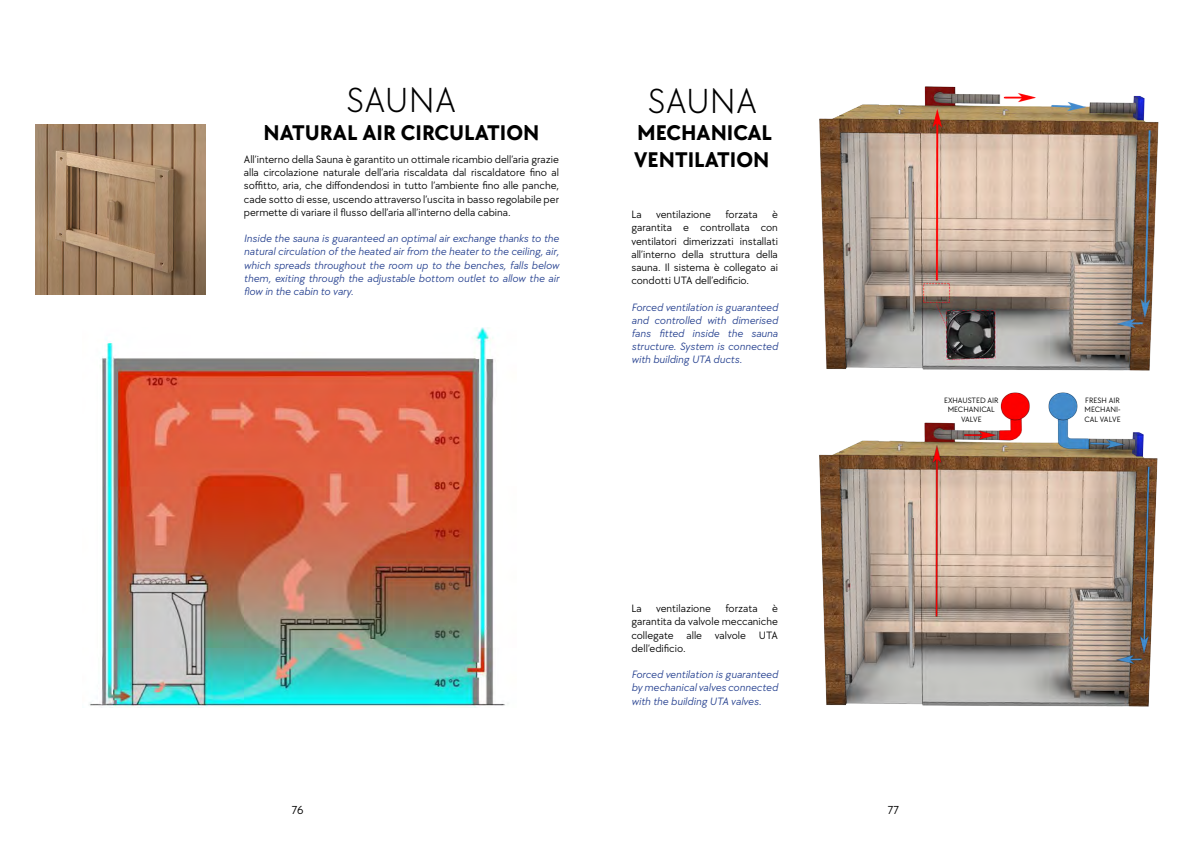
<style>
.page{position:relative;width:1191px;height:842px;background:#fff}
.page>*{position:absolute;margin:0;border:0;box-sizing:border-box;transform-origin:0 0}
.t1{font:300 36px "TT Chocolates Trl";color:#000}
.t2{font:700 22px/26.4px "TT Chocolates Trl";color:#000}
.t3{font:12px "TT Chocolates Trl";color:#000}
.t4{font:11px/13.2px "TT Chocolates Trl";color:#000;text-align:justify}
.t5{font:italic 11px/13.2px "TT Chocolates Trl";color:#25408f;text-align:justify}
.t6{font:8px/9.6px "TT Chocolates Trl";color:#000;text-align:center}
</style>
<div class="page">
<img style="left:89px;top:327px;width:416px;height:380px">
<img style="left:36px;top:124px;width:170px;height:170px">
<img style="left:819px;top:86px;width:340px;height:284px">
<img style="left:819px;top:370px;width:339px;height:337px">
<h1 class="t1" style="left:346px;top:77px;width:109px">SAUNA</h1>
<h1 class="t1" style="left:647px;top:78px;width:109px">SAUNA</h1>
<h2 class="t2" style="left:634px;top:119px;width:36px">MECHANICAL<br>VENTILATION</h2>
<h2 class="t2" style="left:264px;top:119px;width:31px">NATURAL</h2>
<h2 class="t2" style="left:362px;top:119px;width:52px">AIR CIRCULATION</h2>
<p class="t4" style="left:244px;top:152px;width:317px">All’interno della Sauna è garantito un ottimale ricambio dell’aria grazie alla circolazione naturale dell’aria riscaldata dal riscaldatore fino al soffitto, aria, che diffondendosi in tutto l’ambiente fino alle panche, cade sotto di esse, uscendo attraverso l’uscita in basso regolabile per permette di variare il flusso dell’aria all’interno della cabina.</p>
<p class="t5" style="left:244px;top:231px;width:317px">Inside the sauna is guaranteed an optimal air exchange thanks to the natural circulation of the heated air from the heater to the ceiling, air, which spreads throughout the room up to the benches, falls below them, exiting through the adjustable bottom outlet to allow the air flow in the cabin to vary.</p>
<p class="t4" style="left:631px;top:207px;width:12px">La</p>
<p class="t4" style="left:656px;top:207px;width:56px">ventilazione</p>
<p class="t4" style="left:725px;top:207px;width:34px">forzata</p>
<p class="t4" style="left:631px;top:207px;width:148px;text-indent:141px">è garantita e controllata con ventilatori dimerizzati installati all’interno della struttura della sauna. Il sistema è collegato ai condotti UTA dell’edificio.</p>
<p class="t5" style="left:631px;top:300px;width:148px">Forced ventilation is guaranteed and controlled with dimerised fans fitted inside the sauna structure. System is connected with building UTA ducts.</p>
<p class="t6" style="left:944px;top:395px;width:56px">EXHAUSTED AIR<br>MECHANICAL<br>VALVE</p>
<p class="t6" style="left:1084px;top:395px;width:38px;text-align:justify">FRESH AIR MECHANI-CAL VALVE</p>
<p class="t4" style="left:631px;top:602px;width:12px">La</p>
<p class="t4" style="left:656px;top:602px;width:56px">ventilazione</p>
<p class="t4" style="left:725px;top:602px;width:34px">forzata</p>
<p class="t4" style="left:631px;top:602px;width:148px;text-indent:141px">è garantita da valvole meccaniche collegate alle valvole UTA dell’edificio.</p>
<p class="t5" style="left:631px;top:668px;width:148px">Forced ventilation is guaranteed by mechanical valves connected with the building UTA valves.</p>
<p class="t3" style="left:291px;top:802px;width:14px">76</p>
<p class="t3" style="left:887px;top:802px;width:13px">77</p>
</div>
